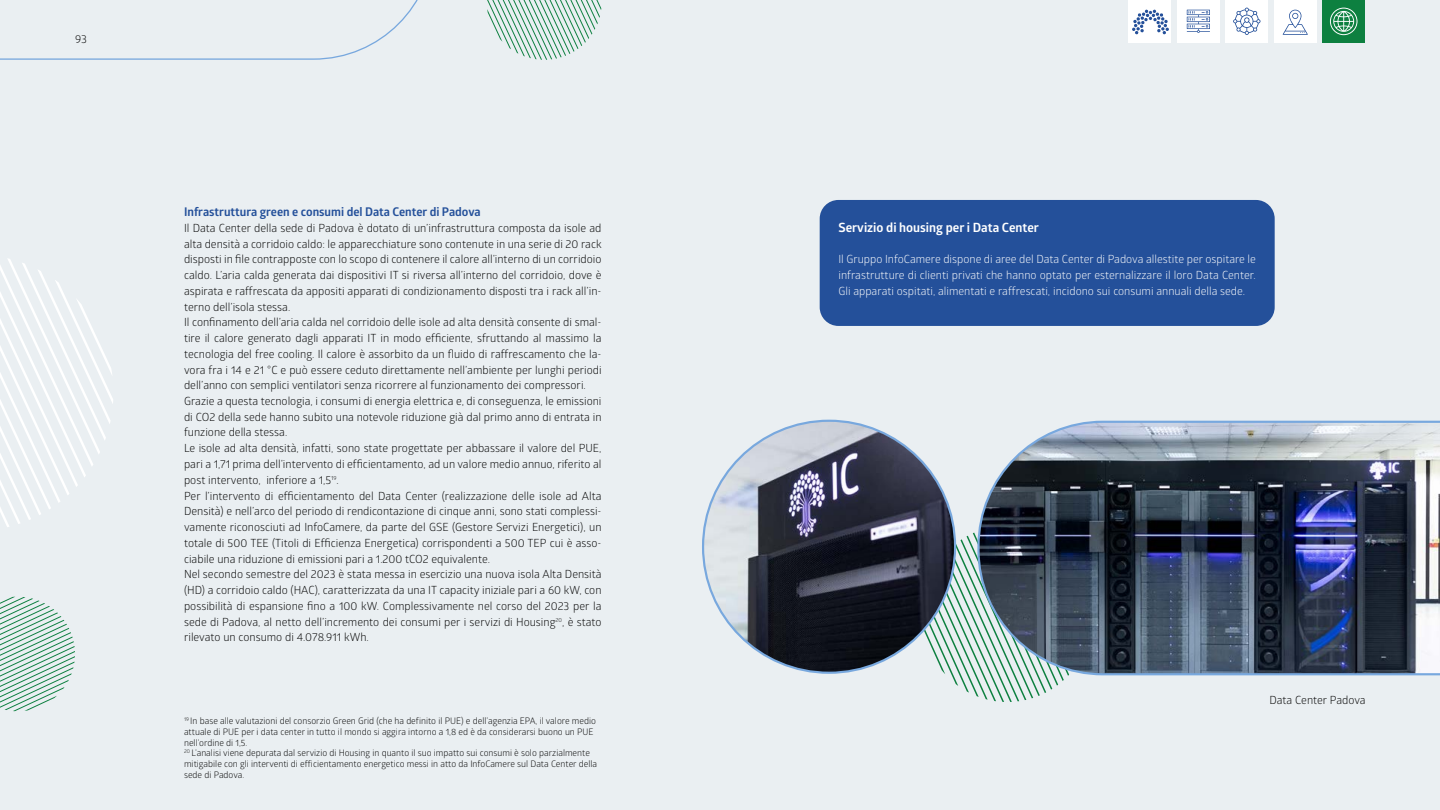
<style>
.page{position:relative;width:1440px;height:810px;background:#eaeff2}
.page>*{position:absolute;margin:0;border:0;box-sizing:border-box;transform-origin:0 0}
.t1{font:700 12.75px "Glober";color:#fff}
.t2{font:700 12px "Glober";color:#24509a}
.t3{font:11.25px/15.8px "Glober";color:#000}
.t4{font:11.25px/15.8px "Glober";color:#fff;text-align:justify}
.t5{font:9px/10.8px "Glober";color:#000}
</style>
<div class="page">
<svg style="left:0;top:0;width:418px;height:60px"></svg>
<svg style="left:487px;top:0;width:115px;height:60px"></svg>
<svg style="left:922px;top:526px;width:147px;height:176px"></svg>
<img style="left:977px;top:421px;width:463px;height:254px">
<img style="left:703px;top:421px;width:252px;height:252px;border-radius:126px">
<div style="left:820px;top:200px;width:455px;height:126px;background:#24509a;border-radius:19px"></div>
<svg style="left:0;top:597px;width:75px;height:114px"></svg>
<svg style="left:0;top:259px;width:113px;height:268px"></svg>
<div style="left:1177px;top:0;width:43px;height:43px;background:#fff"></div>
<svg style="left:1187px;top:10px;width:23px;height:23px"></svg>
<div style="left:1129px;top:0;width:42px;height:43px;background:#fff"></div>
<svg style="left:1132px;top:10px;width:37px;height:25px"></svg>
<div style="left:1226px;top:0;width:42px;height:43px;background:#fff"></div>
<svg style="left:1233px;top:8px;width:28px;height:27px"></svg>
<div style="left:1274px;top:0;width:43px;height:43px;background:#fff"></div>
<svg style="left:1283px;top:10px;width:25px;height:25px"></svg>
<div style="left:1322px;top:0;width:43px;height:43px;background:#0d8040"></div>
<svg style="left:1330px;top:8px;width:27px;height:27px"></svg>
<p class="t3" style="left:75px;top:30px;width:13px">93</p>
<p class="t2" style="left:184px;top:203px;width:298px">Infrastruttura green e consumi del Data Center di Padova</p>
<p class="t3" style="left:184px;top:219px;width:419px">Il Data Center della sede di Padova è dotato di un’infrastruttura composta da isole ad alta densità a corridoio caldo: le apparecchiature sono contenute in una serie di 20 rack disposti in file contrapposte con lo scopo di contenere il calore all’interno di un corridoio caldo. L’aria calda generata dai dispositivi IT si riversa all’interno del corridoio, dove è aspirata e raffrescata da appositi apparati di condizionamento disposti tra i rack all’in&shy;terno dell’isola stessa.<br>Il confinamento dell’aria calda nel corridoio delle isole ad alta densità consente di smal&shy;tire il calore generato dagli apparati IT in modo efficiente, sfruttando al massimo la tecnologia del free cooling. Il calore è assorbito da un fluido di raffrescamento che la&shy;vora fra i 14 e 21 °C e può essere ceduto direttamente nell’ambiente per lunghi periodi dell’anno con semplici ventilatori senza ricorrere al funzionamento dei compressori.<br>Grazie a questa tecnologia, i consumi di energia elettrica e, di conseguenza, le emissioni di CO2 della sede hanno subito una notevole riduzione già dal primo anno di entrata in funzione della stessa.<br>Le isole ad alta densità, infatti, sono state progettate per abbassare il valore del PUE, pari a 1,71 prima dell’intervento di efficientamento, ad un valore medio annuo, riferito al post intervento, inferiore a 1,5<sup>19</sup>.<br>Per l’intervento di efficientamento del Data Center (realizzazione delle isole ad Alta Densità) e nell’arco del periodo di rendicontazione di cinque anni, sono stati complessi&shy;vamente riconosciuti ad InfoCamere, da parte del GSE (Gestore Servizi Energetici), un totale di 500 TEE (Titoli di Efficienza Energetica) corrispondenti a 500 TEP cui è asso&shy;ciabile una riduzione di emissioni pari a 1.200 tCO2 equivalente.<br>Nel secondo semestre del 2023 è stata messa in esercizio una nuova isola Alta Densità (HD) a corridoio caldo (HAC), caratterizzata da una IT capacity iniziale pari a 60 kW, con possibilità di espansione fino a 100 kW. Complessivamente nel corso del 2023 per la sede di Padova, al netto dell’incremento dei consumi per i servizi di Housing<sup>20</sup>, è stato rilevato un consumo di 4.078.911 kWh.</p>
<p class="t5" style="left:184px;top:715px;width:415px"><sup>19</sup> In base alle valutazioni del consorzio Green Grid (che ha definito il PUE) e dell’agenzia EPA, il valore medio attuale di PUE per i data center in tutto il mondo si aggira intorno a 1,8 ed è da considerarsi buono un PUE nell’ordine di 1,5.<br><sup>20</sup> L’analisi viene depurata dal servizio di Housing in quanto il suo impatto sui consumi è solo parzialmente mitigabile con gli interventi di efficientamento energetico messi in atto da InfoCamere sul Data Center della sede di Padova.</p>
<p class="t1" style="left:838px;top:218px;width:202px">Servizio di housing per i Data Center</p>
<p class="t4" style="left:838px;top:251px;width:419px">Il Gruppo InfoCamere dispone di aree del Data Center di Padova allestite per ospitare le infrastrutture di clienti privati che hanno optato per esternalizzare il loro Data Center.<br>Gli apparati ospitati, alimentati e raffrescati, incidono sui consumi annuali della sede.</p>
<p class="t3" style="left:1269px;top:692px;width:98px">Data Center Padova</p>
</div>
